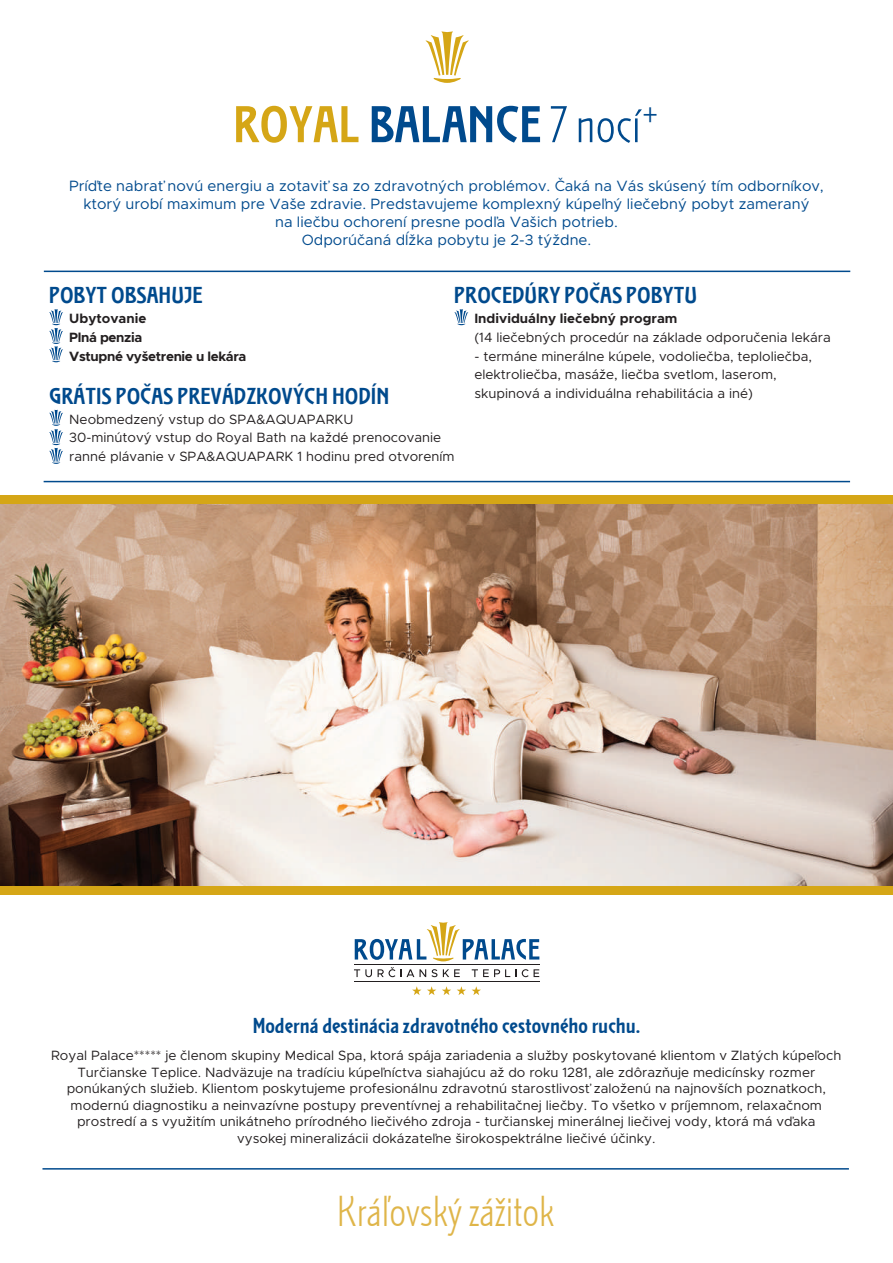
<style>
.page{position:relative;width:893px;height:1263px;background:#fff}
.page>*{position:absolute;margin:0;border:0;box-sizing:border-box;transform-origin:0 0}
.t1{font:700 54px "ITC Stoclet Com";color:#004a8d}
.t2{font:300 45px "ITC Stoclet Com";color:#dfb549}
.t3{font:700 24px "ITC Stoclet Com";color:#004a8d;scale:1.04 1}
.t4{font:700 22.5px "ITC Stoclet Com";color:#004a8d}
.t5{font:15px/18px "Metropolis";color:#004a8d;text-align:center}
.t6{font:13.5px/16.5px "Metropolis";color:#231f20}
.t7{font:700 13.5px/18.8px "Metropolis";letter-spacing:-.025em;color:#231f20}
.t8{font:700 13.5px "Metropolis";color:#231f20}
.s1{color:#d5a616}
.s2{font-family:"Stoclet ITC Std";font-weight:300}
</style>
<div class="page">
<img style="left:0;top:503px;width:893px;height:383px">
<hr style="left:44px;top:481px;width:806px;height:1px;background:#004a8d">
<div style="left:0;top:495px;width:893px;height:8px;background:#d5a616"></div>
<div style="left:0;top:886px;width:893px;height:9px;background:#d5a616"></div>
<hr style="left:44px;top:271px;width:806px;height:1px;background:#004a8d">
<svg style="left:49px;top:410px;width:14px;height:54px"></svg>
<svg style="left:426px;top:31px;width:43px;height:52px"></svg>
<hr style="left:42px;top:1168px;width:807px;height:1px;background:#004a8d">
<svg style="left:412px;top:986px;width:9px;height:9px"></svg>
<svg style="left:427px;top:986px;width:9px;height:9px"></svg>
<svg style="left:442px;top:986px;width:9px;height:9px"></svg>
<svg style="left:457px;top:986px;width:9px;height:9px"></svg>
<svg style="left:472px;top:986px;width:9px;height:9px"></svg>
<hr style="left:354px;top:964px;width:185px;height:1px;background:#231f20">
<hr style="left:354px;top:981px;width:185px;height:1px;background:#231f20">
<svg style="left:355px;top:922px;width:184px;height:39px"></svg>
<svg style="left:354px;top:969px;width:18px;height:8px"></svg>
<svg style="left:378px;top:967px;width:59px;height:10px"></svg>
<svg style="left:443px;top:969px;width:17px;height:8px"></svg>
<svg style="left:472px;top:969px;width:44px;height:8px"></svg>
<svg style="left:522px;top:969px;width:17px;height:8px"></svg>
<svg style="left:49px;top:309px;width:14px;height:53px"></svg>
<svg style="left:454px;top:309px;width:14px;height:16px"></svg>
<h1 class="t1" style="left:233px;top:92px;width:428px"><span class="s1">ROYAL</span> BALANCE <span class="s2">7 nocí</span><sup>+</sup></h1>
<p class="t5" style="left:69px;top:177px;width:756px">Príďte nabrať novú energiu a zotaviť sa zo zdravotných problémov. Čaká na Vás skúsený tím odborníkov, ktorý urobí maximum pre Vaše zdravie. Predstavujeme komplexný kúpeľný liečebný pobyt zameraný<br>na liečbu ochorení presne podľa Vašich potrieb.<br>Odporúčaná dĺžka pobytu je 2-3 týždne.</p>
<h3 class="t3" style="left:454px;top:281px;width:235px">PROCEDÚRY POČAS POBYTU</h3>
<p class="t8" style="left:474px;top:310px;width:204px">Individuálny liečebný program</p>
<p class="t6" style="left:474px;top:329px;width:358px">(14 liečebných procedúr na základe odporučenia lekára</p>
<p class="t6" style="left:474px;top:347px;width:339px;line-height:18.8px">- termáne minerálne kúpele, vodoliečba, teploliečba, elektroliečba, masáže, liečba svetlom, laserom, skupinová a individuálna rehabilitácia a iné)</p>
<h3 class="t3" style="left:49px;top:281px;width:149px">POBYT OBSAHUJE</h3>
<p class="t7" style="left:69px;top:309px;width:179px">Ubytovanie<br>Plná penzia<br>Vstupné vyšetrenie u lekára</p>
<h3 class="t3" style="left:49px;top:381px;width:329px">GRÁTIS POČAS PREVÁDZKOVÝCH HODÍN</h3>
<p class="t6" style="left:69px;top:410px;width:387px;line-height:18.8px">Neobmedzený vstup do SPA&amp;AQUAPARKU<br>30-minútový vstup do Royal Bath na každé prenocovanie ranné plávanie v SPA&amp;AQUAPARK 1 hodinu pred otvorením</p>
<h3 class="t4" style="left:253px;top:1012px;width:389px">Moderná destinácia zdravotného cestovného ruchu.</h3>
<p class="t6" style="left:51px;top:1047px;width:792px;text-align:center">Royal Palace***** je členom skupiny Medical Spa, ktorá spája zariadenia a služby poskytované klientom v Zlatých kúpeľoch Turčianske Teplice. Nadväzuje na tradíciu kúpeľníctva siahajúcu až do roku 1281, ale zdôrazňuje medicínsky rozmer ponúkaných služieb. Klientom poskytujeme profesionálnu zdravotnú starostlivosť založenú na najnovších poznatkoch, modernú diagnostiku a neinvazívne postupy preventívnej a rehabilitačnej liečby. To všetko v príjemnom, relaxačnom prostredí a s využitím unikátneho prírodného liečivého zdroja - turčianskej minerálnej liečivej vody, ktorá má vďaka vysokej mineralizácii dokázateľne širokospektrálne liečivé účinky.</p>
<h2 class="t2" style="left:337px;top:1187px;width:219px">Kráľovský zážitok</h2>
</div>
